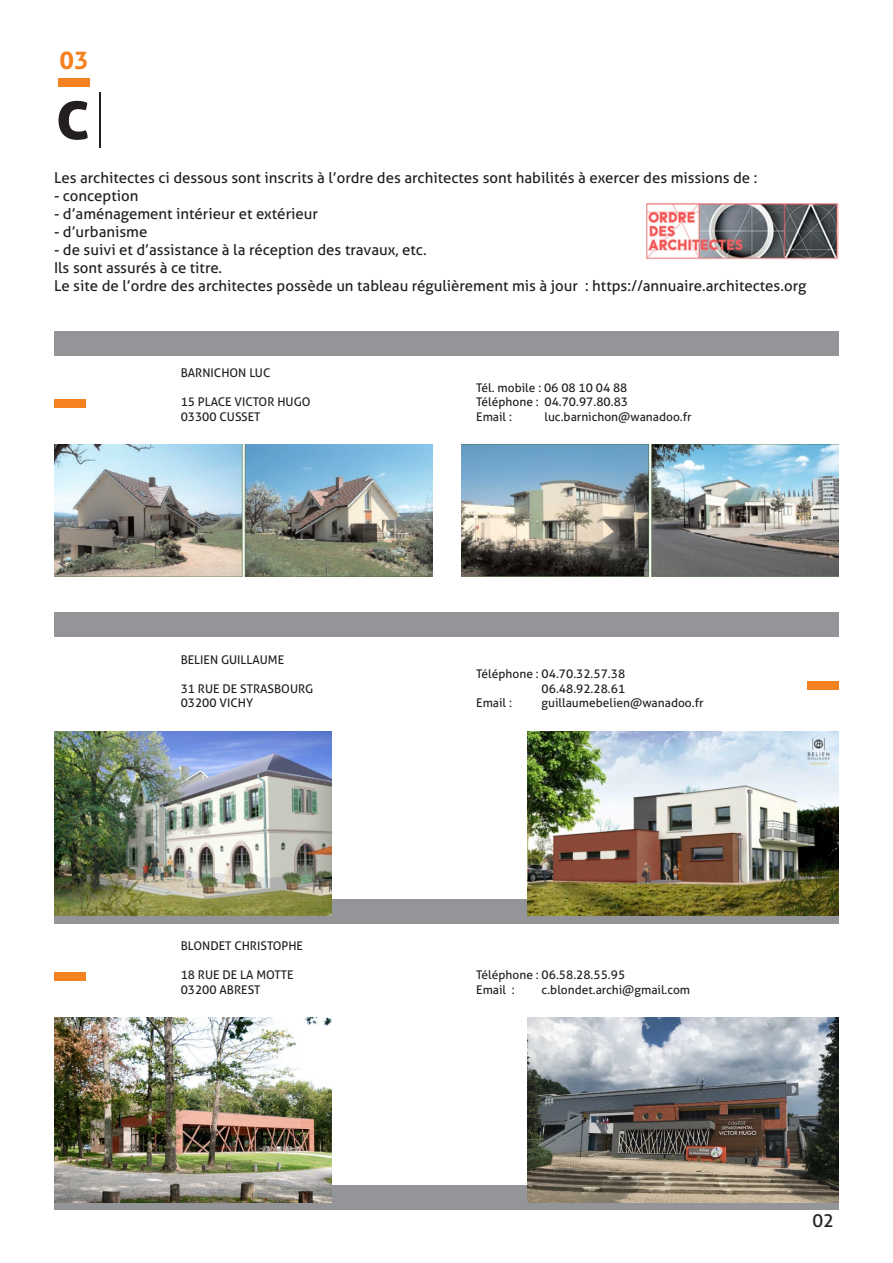
<style>
.page{position:relative;width:893px;height:1263px;background:#fff}
.page>*{position:absolute;margin:0;border:0;box-sizing:border-box;transform-origin:0 0}
.t1{font:700 24.45px "Aller";color:#f58220}
.t2{font:18px "Aller";color:#231f20}
.t3{font:15px "Aller";color:#231f20}
.t4{font:12px "Aller";color:#231f20}
</style>
<div class="page">
<hr style="left:99px;top:92px;width:2px;height:56px;background:#231f20">
<svg style="left:59px;top:101px;width:29px;height:39px"></svg>
<div style="left:58px;top:78px;width:31px;height:8px;background:#f58220"></div>
<div style="left:54px;top:332px;width:785px;height:24px;background:#939598"></div>
<div style="left:54px;top:399px;width:31px;height:8px;background:#f58220"></div>
<div style="left:54px;top:613px;width:785px;height:24px;background:#939598"></div>
<img style="left:54px;top:445px;width:379px;height:132px">
<img style="left:461px;top:445px;width:378px;height:132px">
<div style="left:54px;top:899px;width:785px;height:24px;background:#939598"></div>
<img style="left:54px;top:731px;width:278px;height:185px">
<img style="left:528px;top:731px;width:311px;height:185px">
<div style="left:54px;top:972px;width:31px;height:8px;background:#f58220"></div>
<div style="left:807px;top:681px;width:32px;height:9px;background:#f58220"></div>
<div style="left:54px;top:1186px;width:785px;height:24px;background:#939598"></div>
<img style="left:54px;top:1018px;width:278px;height:184px">
<img style="left:528px;top:1018px;width:311px;height:184px">
<img style="left:646px;top:204px;width:193px;height:56px">
<h1 class="t1" style="left:59px;top:45px;width:31px">03</h1>
<p class="t3" style="left:54px;top:169px;width:705px">Les architectes ci dessous sont inscrits à l’ordre des architectes sont habilités à exercer des missions de :</p>
<p class="t3" style="left:54px;top:187px;width:86px">- conception</p>
<p class="t3" style="left:54px;top:205px;width:266px">- d’aménagement intérieur et extérieur</p>
<p class="t3" style="left:54px;top:223px;width:95px">- d’urbanisme</p>
<p class="t3" style="left:54px;top:241px;width:374px">- de suivi et d’assistance à la réception des travaux, etc.</p>
<p class="t3" style="left:54px;top:259px;width:170px">Ils sont assurés à ce titre.</p>
<p class="t3" style="left:54px;top:277px;width:754px">Le site de l’ordre des architectes possède un tableau régulièrement mis à jour : https://annuaire.architectes.org</p>
<p class="t4" style="left:181px;top:366px;width:91px">BARNICHON LUC</p>
<p class="t4" style="left:181px;top:395px;width:131px">15 PLACE VICTOR HUGO</p>
<p class="t4" style="left:181px;top:409px;width:81px">03300 CUSSET</p>
<p class="t4" style="left:181px;top:652px;width:105px">BELIEN GUILLAUME</p>
<p class="t4" style="left:181px;top:681px;width:134px">31 RUE DE STRASBOURG</p>
<p class="t4" style="left:181px;top:696px;width:74px">03200 VICHY</p>
<p class="t4" style="left:181px;top:939px;width:124px">BLONDET CHRISTOPHE</p>
<p class="t4" style="left:181px;top:968px;width:114px">18 RUE DE LA MOTTE</p>
<p class="t4" style="left:181px;top:982px;width:81px">03200 ABREST</p>
<p class="t4" style="left:476px;top:380px;width:153px">Tél. mobile : 06 08 10 04 88</p>
<p class="t4" style="left:476px;top:395px;width:153px">Téléphone : 04.70.97.80.83</p>
<p class="t4" style="left:476px;top:409px;width:37px">Email :</p>
<p class="t4" style="left:544px;top:409px;width:149px">luc.barnichon@wanadoo.fr</p>
<p class="t4" style="left:476px;top:667px;width:150px">Téléphone : 04.70.32.57.38</p>
<p class="t4" style="left:542px;top:681px;width:85px">06.48.92.28.61</p>
<p class="t4" style="left:476px;top:696px;width:37px">Email :</p>
<p class="t4" style="left:542px;top:696px;width:163px">guillaumebelien@wanadoo.fr</p>
<p class="t4" style="left:476px;top:968px;width:150px">Téléphone : 06.58.28.55.95</p>
<p class="t4" style="left:476px;top:982px;width:40px">Email :</p>
<p class="t4" style="left:542px;top:982px;width:150px">c.blondet.archi@gmail.com</p>
<p class="t2" style="left:812px;top:1210px;width:23px">02</p>
</div>
